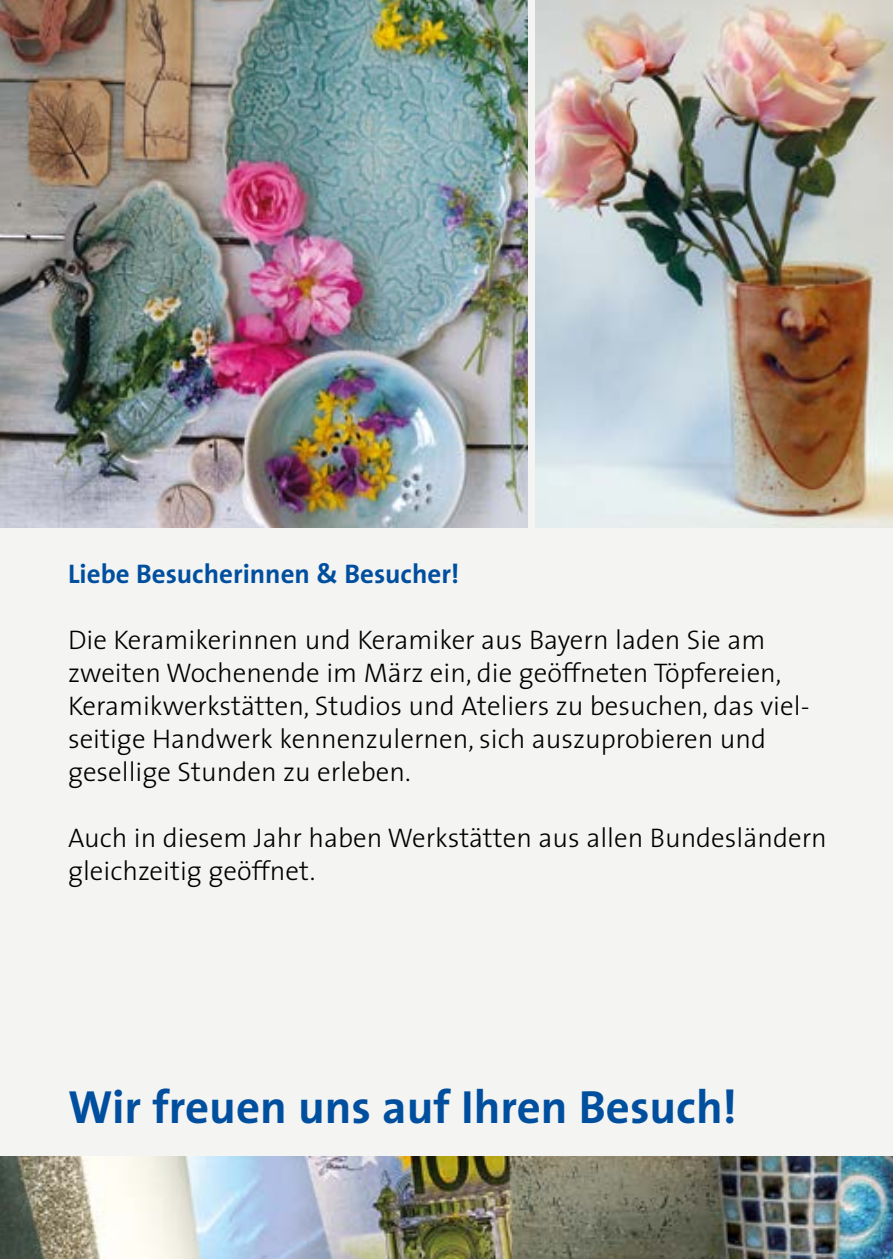
<style>
.page{position:relative;width:893px;height:1259px;background:#fff}
.page>*{position:absolute;margin:0;border:0;box-sizing:border-box;transform-origin:0 0}
.t1{font:700 46.8px "The Sans";color:#004f9f}
.t2{font:300 27px "The Sans";color:#000}
.t3{font:700 27px "The Sans";color:#004f9f}
</style>
<div class="page">
<div style="left:0;top:0;width:893px;height:1157px;background:#f4f4f2"></div>
<img style="left:0;top:1157px;width:893px;height:102px">
<img style="left:0;top:0;width:527px;height:527px">
<img style="left:536px;top:0;width:357px;height:527px">
<p class="t3" style="left:68px;top:551px;width:393px">Liebe Besucherinnen &amp; Besucher!</p>
<p class="t2" style="left:68px;top:617px;width:699px">Die Keramikerinnen und Keramiker aus Bayern laden Sie am</p>
<p class="t2" style="left:68px;top:650px;width:715px">zweiten Wochenende im März ein, die geöffneten Töpfereien,</p>
<p class="t2" style="left:68px;top:683px;width:743px">Keramikwerkstätten, Studios und Ateliers zu besuchen, das viel-</p>
<p class="t2" style="left:68px;top:716px;width:700px">seitige Handwerk kennenzulernen, sich auszuprobieren und</p>
<p class="t2" style="left:68px;top:749px;width:344px">gesellige Stunden zu erleben.</p>
<p class="t2" style="left:68px;top:815px;width:760px">Auch in diesem Jahr haben Werkstätten aus allen Bundesländern</p>
<p class="t2" style="left:68px;top:848px;width:249px">gleichzeitig geöffnet.</p>
<p class="t1" style="left:68px;top:1067px;width:670px">Wir freuen uns auf Ihren Besuch!</p>
</div>
